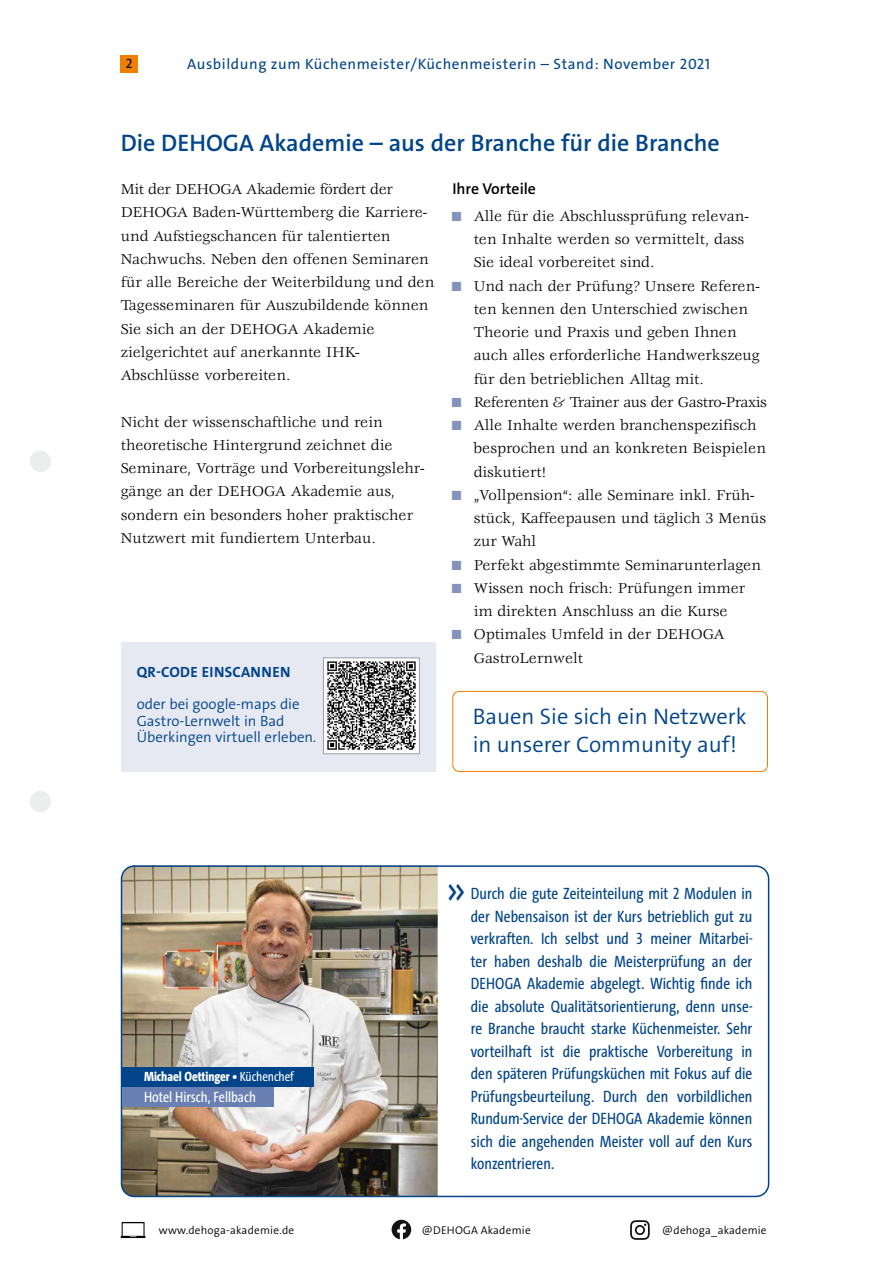
<style>
.page{position:relative;width:893px;height:1263px;background:#fff}
.page>*{position:absolute;margin:0;border:0;box-sizing:border-box;transform-origin:0 0}
.t1{font:700 28.8px "The Sans Os F";color:#004489;scale:.67 1}
.t2{font:600 24px "The Sans Os F";color:#004489}
.t3{font:300 22.5px/27.2px "The Sans Os F";color:#004489}
.t4{font:16.5px/22.5px "The Sans Cd LF5 Plain";letter-spacing:.005em;color:#004489;text-align:justify}
.t5{font:15.75px/23.2px "Veljovic Std";color:#000}
.t6{font:15.75px "Veljovic Std";letter-spacing:-.02em;color:#000}
.t7{font:600 15.75px "The Sans Os F";color:#000}
.t8{font:15px "The Sans Os F";letter-spacing:.04em;color:#004489}
.t9{font:15px "The Sans Cd LF5 Plain";color:#fff}
.t10{font:300 14.85px/16px "The Sans Os F";color:#004489}
.t11{font:700 14.85px "The Sans Os F";letter-spacing:.02em;color:#004489}
.t12{font:800 13.5px "The Sans Cd LF8";color:#fff}
.t13{font:13.5px "The Sans Os F";color:#000}
.t14{font:300 11.25px "The Sans Os F";letter-spacing:.02em;color:#000}
.s1{font-family:"The Sans Os F";font-weight:700;font-size:13.5px;color:#8493be}
.s2{font-family:"The Sans Cd LF5 Plain";font-weight:400}
</style>
<div class="page">
<div style="left:30px;top:451px;width:21px;height:21px;background:#eceded;border-radius:50%"></div>
<div style="left:30px;top:791px;width:21px;height:21px;background:#eceded;border-radius:50%"></div>
<div style="left:121px;top:55px;width:17px;height:17px;background:#ee7f00"></div>
<svg style="left:392px;top:1220px;width:19px;height:19px"></svg>
<svg style="left:630px;top:1220px;width:20px;height:20px"></svg>
<svg style="left:121px;top:1222px;width:24px;height:16px"></svg>
<div style="left:121px;top:642px;width:314px;height:130px;background:#e6e8f2"></div>
<div style="left:323px;top:658px;width:96px;height:96px;background:#fff"></div>
<img style="left:327px;top:661px;width:89px;height:89px">
<div style="left:323px;top:658px;width:96px;height:96px;border:1px solid #9c9e9f"></div>
<div style="left:452px;top:691px;width:316px;height:81px;border:1px solid #ee7f00;border-radius:6px"></div>
<img style="left:122px;top:868px;width:316px;height:328px">
<div style="left:121px;top:865px;width:648px;height:332px;border:2px solid #004489;border-radius:13px"></div>
<div style="left:121px;top:1067px;width:193px;height:19px;background:#004489"></div>
<div style="left:122px;top:1087px;width:152px;height:19px;background:#6b80b2"></div>
<p class="t13" style="left:126px;top:55px;width:8px">2</p>
<p class="t8" style="left:187px;top:55px;width:525px">Ausbildung zum Küchenmeister/Küchenmeisterin – Stand: November 2021</p>
<h2 class="t2" style="left:121px;top:127px;width:600px">Die DEHOGA Akademie – aus der Branche für die Branche</h2>
<p class="t5" style="left:121px;top:178px;width:315px">Mit der DEHOGA Akademie fördert der DEHOGA Baden-Württemberg die Karriere&shy;und Aufstiegschancen für talentierten Nachwuchs. Neben den offenen Seminaren für alle Bereiche der Weiterbildung und den Tagesseminaren für Auszubildende können Sie sich an der DEHOGA Akademie zielgerichtet auf anerkannte IHK-Abschlüsse vorbereiten.</p>
<p class="t5" style="left:121px;top:411px;width:305px">Nicht der wissenschaftliche und rein theoretische Hintergrund zeichnet die Seminare, Vorträge und Vorbereitungslehr&shy;gänge an der DEHOGA Akademie aus, sondern ein besonders hoher praktischer Nutzwert mit fundiertem Unterbau.</p>
<p class="t7" style="left:452px;top:179px;width:85px">Ihre Vorteile</p>
<p class="t5" style="left:474px;top:205px;width:277px;text-indent:-21px"><span class="s1">■</span> Alle für die Abschlussprüfung relevan&shy;ten Inhalte werden so vermittelt, dass<br>Sie ideal vorbereitet sind.</p>
<p class="t5" style="left:474px;top:275px;width:288px;text-indent:-21px"><span class="s1">■</span> Und nach der Prüfung? Unsere Referen&shy;ten kennen den Unterschied zwischen Theorie und Praxis und geben Ihnen auch alles erforderliche Handwerkszeug für den betrieblichen Alltag mit.</p>
<p class="t6" style="left:452px;top:393px;width:316px"><span class="s1">■</span> Referenten &amp; Trainer aus der Gastro-Praxis</p>
<p class="t5" style="left:474px;top:414px;width:294px;text-indent:-21px"><span class="s1">■</span> Alle Inhalte werden branchenspezifisch besprochen und an konkreten Beispielen diskutiert!</p>
<p class="t5" style="left:474px;top:484px;width:294px;text-indent:-21px"><span class="s1">■</span> „Vollpension“: alle Seminare inkl. Früh&shy;stück, Kaffeepausen und täglich 3 Menüs zur Wahl</p>
<p class="t5" style="left:452px;top:554px;width:310px"><span class="s1">■</span> Perfekt abgestimmte Seminarunterlagen</p>
<p class="t5" style="left:452px;top:577px;width:294px;text-align:center"><span class="s1">■</span> Wissen noch frisch: Prüfungen immer im direkten Anschluss an die Kurse</p>
<p class="t5" style="left:474px;top:624px;width:252px;text-indent:-21px"><span class="s1">■</span> Optimales Umfeld in der DEHOGA<br>GastroLernwelt</p>
<p class="t11" style="left:137px;top:663px;width:155px">QR-CODE EINSCANNEN</p>
<p class="t10" style="left:137px;top:696px;width:181px">oder bei google-maps die<br>Gastro-Lernwelt in Bad<br>Überkingen virtuell erleben.</p>
<h3 class="t3" style="left:473px;top:703px;width:275px">Bauen Sie sich ein Netzwerk in unserer Community auf!</h3>
<p class="t12" style="left:144px;top:1067px;width:151px">Michael Oettinger • <span class="s2">Küchenchef</span></p>
<p class="t9" style="left:144px;top:1087px;width:113px">Hotel Hirsch, Fellbach</p>
<h1 class="t1" style="left:447px;top:873px;width:29px">&gt;&gt;</h1>
<p class="t4" style="left:471px;top:882px;width:283px">Durch die gute Zeiteinteilung mit 2 Modulen in der Nebensaison ist der Kurs betrieblich gut zu verkraften. Ich selbst und 3 meiner Mitarbei&shy;ter haben deshalb die Meisterprüfung an der DEHOGA Akademie abgelegt. Wichtig finde ich die absolute Qualitätsorientierung, denn unse&shy;re Branche braucht starke Küchenmeister. Sehr vorteilhaft ist die praktische Vorbereitung in den späteren Prüfungsküchen mit Fokus auf die Prüfungsbeurteilung. Durch den vorbildlichen Rundum-Service der DEHOGA Akademie können sich die angehenden Meister voll auf den Kurs konzentrieren.</p>
<p class="t14" style="left:159px;top:1223px;width:137px">www.dehoga-akademie.de</p>
<p class="t14" style="left:422px;top:1223px;width:110px">@DEHOGA Akademie</p>
<p class="t14" style="left:662px;top:1223px;width:106px">@dehoga_akademie</p>
</div>
